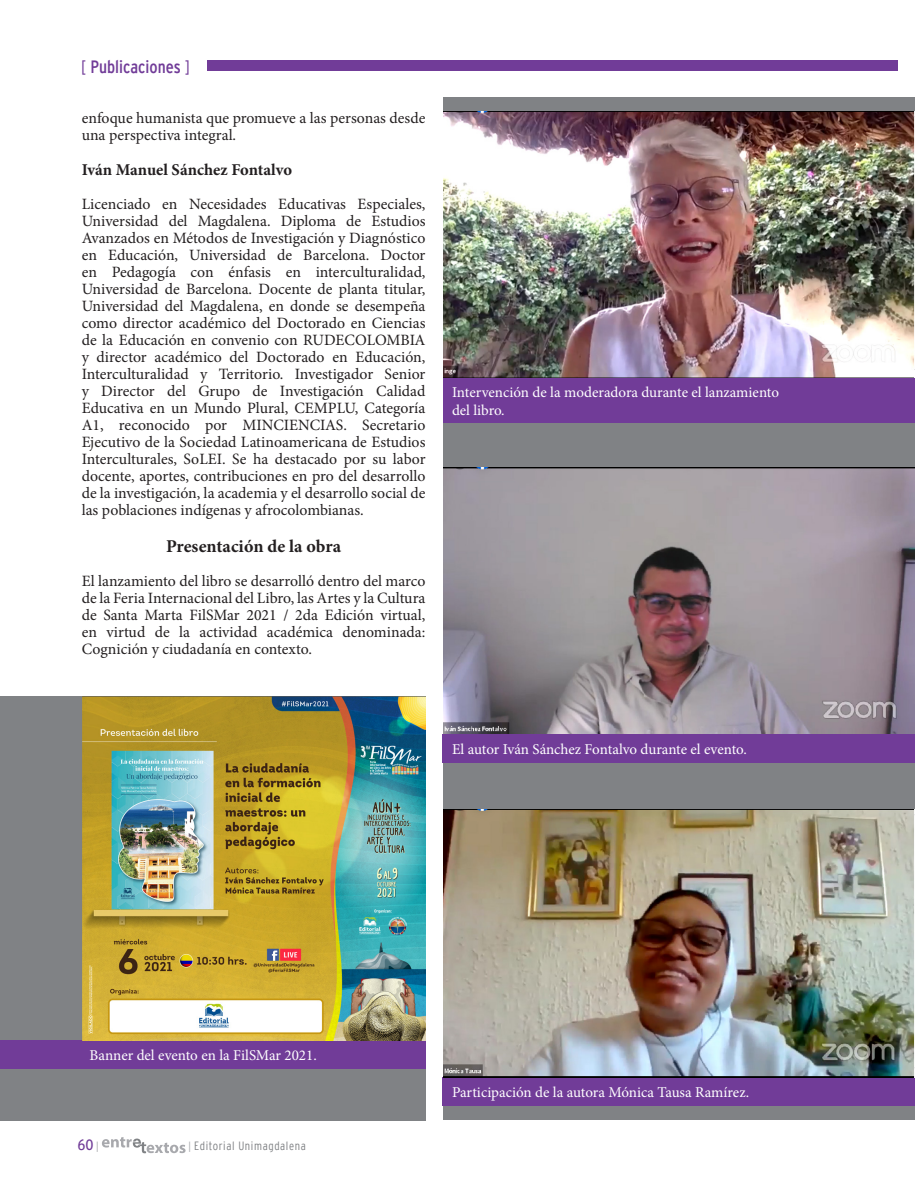
<style>
.page{position:relative;width:915px;height:1191px;background:#fff}
.page>*{position:absolute;margin:0;border:0;box-sizing:border-box;transform-origin:0 0}
.SubTítulo_1{font:700 18px "Minion Pro";color:#231f20}
.t1{font:18px "Interstate Cond Mono";color:#713c98}
.SubTítulo_2{font:700 16.5px "Minion Pro";letter-spacing:-.005em;color:#231f20}
.Texto_Principal{font:15.75px/17px "Minion Pro";color:#231f20;text-align:justify}
.Titulo_Pie_Figuras{font:15px/18px "Minion Pro";letter-spacing:-.005em;color:#fff}
.t2{font:15px "Interstate Cond Mono";color:#713c98}
.t3{font:300 condensed 12px "Interstate";letter-spacing:.05em;color:#808285}
.s1{font-family:"Interstate";font-weight:300;font-stretch:condensed}
.s2{font-family:"Interstate Mono Lgt";font-size:10.5px;color:#a8a9ad}
.s3{font-family:"Interstate Mono Lgt";font-weight:400;font-stretch:normal;font-size:10.5px;color:#a8a9ad}
</style>
<div class="page">
<svg style="left:102px;top:1137px;width:83px;height:16px"></svg>
<div style="left:207px;top:60px;width:690px;height:11px;background:#713c98"></div>
<div style="left:443px;top:97px;width:471px;height:1023px;background:#808285"></div>
<div style="left:443px;top:378px;width:471px;height:44px;background:#713c98"></div>
<div style="left:0;top:696px;width:425px;height:424px;background:#808285"></div>
<div style="left:0;top:1040px;width:425px;height:29px;background:#713c98"></div>
<img style="left:82px;top:696px;width:343px;height:344px">
<img style="left:443px;top:112px;width:471px;height:266px">
<div style="left:442px;top:734px;width:472px;height:28px;background:#713c98"></div>
<img style="left:443px;top:467px;width:471px;height:267px">
<div style="left:442px;top:1076px;width:472px;height:29px;background:#713c98"></div>
<img style="left:443px;top:809px;width:471px;height:268px">
<p class="t1" style="left:81px;top:57px;width:110px"><span class="s1">[</span> Publicaciones <span class="s1">]</span></p>
<p class="Texto_Principal" style="left:82px;top:110px;width:345px">enfoque humanista que promueve a las personas desde una perspectiva integral.</p>
<p class="SubTítulo_2" style="left:82px;top:158px;width:212px">Iván Manuel Sánchez Fontalvo</p>
<p class="Texto_Principal" style="left:82px;top:196px;width:345px">Licenciado en Necesidades Educativas Especiales, Universidad del Magdalena. Diploma de Estudios Avanzados en Métodos de Investigación y Diagnóstico en Educación, Universidad de Barcelona. Doctor en Pedagogía con énfasis en interculturalidad, Universidad de Barcelona. Docente de planta titular, Universidad del Magdalena, en donde se desempeña como director académico del Doctorado en Ciencias de la Educación en convenio con RUDECOLOMBIA y director académico del Doctorado en Educación, Interculturalidad y Territorio. Investigador Senior y Director del Grupo de Investigación Calidad Educativa en un Mundo Plural, CEMPLU, Categoría A1, reconocido por MINCIENCIAS. Secretario Ejecutivo de la Sociedad Latinoamericana de Estudios Interculturales, SoLEI. Se ha destacado por su labor docente, aportes, contribuciones en pro del desarrollo de la investigación, la academia y el desarrollo social de las poblaciones indígenas y afrocolombianas.</p>
<p class="SubTítulo_1" style="left:166px;top:533px;width:176px">Presentación de la obra</p>
<p class="Texto_Principal" style="left:82px;top:572px;width:345px">El lanzamiento del libro se desarrolló dentro del marco de la Feria Internacional del Libro, las Artes y la Cultura de Santa Marta FilSMar 2021 / 2da Edición virtual, en virtud de la actividad académica denominada:<br>Cognición y ciudadanía en contexto.</p>
<p class="Titulo_Pie_Figuras" style="left:452px;top:383px;width:328px">Intervención de la moderadora durante el lanzamiento del libro.</p>
<p class="Titulo_Pie_Figuras" style="left:452px;top:740px;width:296px">El autor Iván Sánchez Fontalvo durante el evento.</p>
<p class="Titulo_Pie_Figuras" style="left:90px;top:1046px;width:229px">Banner del evento en la FilSMar 2021.</p>
<p class="t2" style="left:77px;top:1136px;width:23px">60<span class="s2">|</span></p>
<p class="t3" style="left:188px;top:1139px;width:119px"><span class="s3">|</span> Editorial Unimagdalena</p>
<p class="Titulo_Pie_Figuras" style="left:452px;top:1082px;width:298px">Participación de la autora Mónica Tausa Ramírez.</p>
</div>
